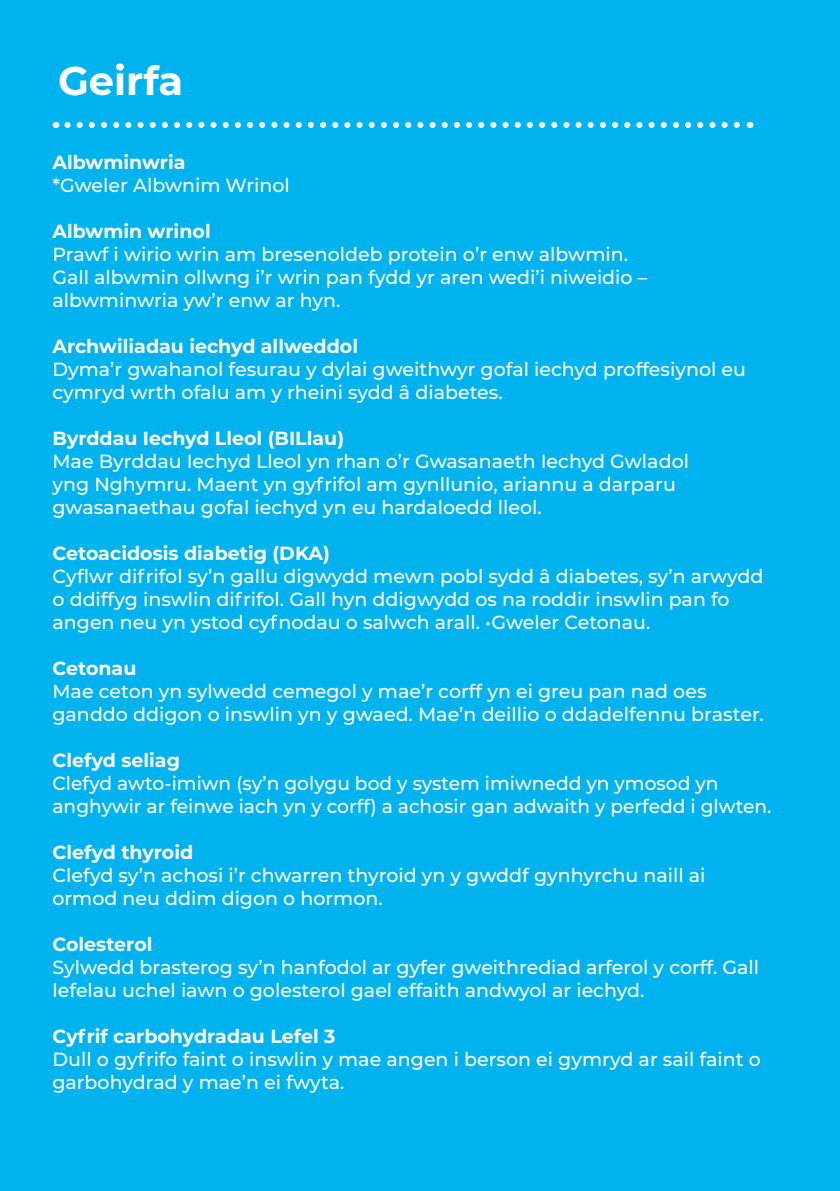
<style>
.page{position:relative;width:840px;height:1191px;background:#fff}
.page>*{position:absolute;margin:0;border:0;box-sizing:border-box;transform-origin:0 0}
.t1{font:700 40px "Montserrat";color:#fff}
.t2{font:500 19px/23px "Montserrat";color:#fff}
.t3{font:700 19px "Montserrat";color:#fff}
</style>
<div class="page">
<div style="left:0;top:0;width:839px;height:1191px;background:#00b3ef"></div>
<svg style="left:67px;top:122px;width:673px;height:6px"></svg>
<p class="t1" style="left:58px;top:52px;width:127px">Geirfa</p>
<p class="t3" style="left:52px;top:148px;width:134px">Albwminwria</p>
<p class="t2" style="left:52px;top:173px;width:238px">*Gweler Albwnim Wrinol</p>
<p class="t3" style="left:52px;top:217px;width:160px">Albwmin wrinol</p>
<p class="t2" style="left:52px;top:242px;width:576px">Prawf i wirio wrin am bresenoldeb protein o’r enw albwmin.</p>
<p class="t2" style="left:52px;top:265px;width:596px">Gall albwmin ollwng i’r wrin pan fydd yr aren wedi’i niweidio – albwminwria yw’r enw ar hyn.</p>
<p class="t3" style="left:52px;top:332px;width:307px">Archwiliadau iechyd allweddol</p>
<p class="t2" style="left:52px;top:357px;width:694px">Dyma’r gwahanol fesurau y dylai gweithwyr gofal iechyd proffesiynol eu cymryd wrth ofalu am y rheini sydd â diabetes.</p>
<p class="t3" style="left:52px;top:424px;width:293px">Byrddau Iechyd Lleol (BILlau)</p>
<p class="t2" style="left:52px;top:449px;width:637px">Mae Byrddau Iechyd Lleol yn rhan o’r Gwasanaeth Iechyd Gwladol yng Nghymru. Maent yn gyfrifol am gynllunio, ariannu a darparu gwasanaethau gofal iechyd yn eu hardaloedd lleol.</p>
<p class="t3" style="left:52px;top:539px;width:279px">Cetoacidosis diabetig (DKA)</p>
<p class="t2" style="left:52px;top:564px;width:712px">Cyflwr difrifol sy’n gallu digwydd mewn pobl sydd â diabetes, sy’n arwydd o ddiffyg inswlin difrifol. Gall hyn ddigwydd os na roddir inswlin pan fo angen neu yn ystod cyfnodau o salwch arall. •Gweler Cetonau.</p>
<p class="t3" style="left:52px;top:654px;width:85px">Cetonau</p>
<p class="t2" style="left:52px;top:679px;width:712px">Mae ceton yn sylwedd cemegol y mae’r corff yn ei greu pan nad oes ganddo ddigon o inswlin yn y gwaed. Mae’n deillio o ddadelfennu braster.</p>
<p class="t3" style="left:52px;top:746px;width:129px">Clefyd seliag</p>
<p class="t2" style="left:52px;top:771px;width:720px">Clefyd awto-imiwn (sy’n golygu bod y system imiwnedd yn ymosod yn anghywir ar feinwe iach yn y corff) a achosir gan adwaith y perfedd i glwten.</p>
<p class="t3" style="left:52px;top:838px;width:142px">Clefyd thyroid</p>
<p class="t2" style="left:52px;top:863px;width:654px">Clefyd sy’n achosi i’r chwarren thyroid yn y gwddf gynhyrchu naill ai ormod neu ddim digon o hormon.</p>
<p class="t3" style="left:52px;top:930px;width:101px">Colesterol</p>
<p class="t2" style="left:52px;top:955px;width:707px">Sylwedd brasterog sy’n hanfodol ar gyfer gweithrediad arferol y corff. Gall lefelau uchel iawn o golesterol gael effaith andwyol ar iechyd.</p>
<p class="t3" style="left:52px;top:1022px;width:284px">Cyfrif carbohydradau Lefel 3</p>
<p class="t2" style="left:52px;top:1047px;width:709px">Dull o gyfrifo faint o inswlin y mae angen i berson ei gymryd ar sail faint o garbohydrad y mae’n ei fwyta.</p>
</div>
